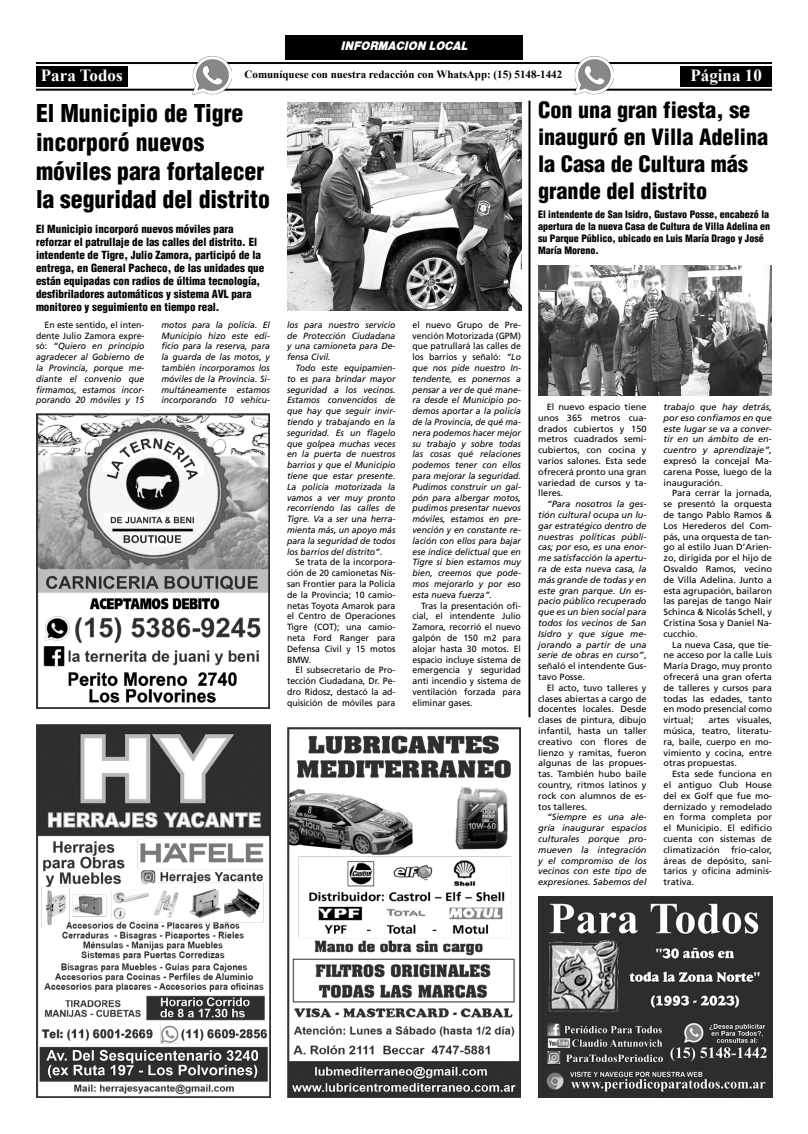
<style>
.page{position:relative;width:808px;height:1134px;background:#fff}
.page>*{position:absolute;margin:0;border:0;box-sizing:border-box;transform-origin:0 0}
.t1{font:900 condensed 24px/28.8px "Helvetica";color:#000}
.t2{font:900 condensed 22px/27px "Helvetica";color:#000}
.t3{font:700 17px "Times New Roman";color:#fff}
.t4{font:800 12.8px "Helvetica Obl";color:#fff;scale:.92 1}
.t5{font:900 condensed 11px/13px "Helvetica";color:#000}
.t6{font:700 11px "Times New Roman";color:#000}
.t7{font:900 condensed 10px/12px "Helvetica";color:#000}
.t8{font:italic 9px/10.8px "Frutiger LT Std";color:#000;text-align:justify}
.t9{font:9px/10.8px "Frutiger LT Std";color:#000;text-align:justify}
.s1{font-style:normal}
</style>
<div class="page">
<img style="left:287px;top:727px;width:234px;height:371px">
<img style="left:37px;top:724px;width:234px;height:374px">
<img style="left:287px;top:103px;width:234px;height:208px">
<img style="left:36px;top:413px;width:234px;height:296px">
<div style="left:285px;top:36px;width:238px;height:24px;background:#000"></div>
<hr style="left:36px;top:62px;width:736px;height:2px;background:#000">
<hr style="left:36px;top:89px;width:736px;height:2px;background:#000">
<div style="left:36px;top:66px;width:92px;height:21px;background:#000"></div>
<div style="left:680px;top:66px;width:92px;height:21px;background:#000"></div>
<img style="left:193px;top:56px;width:39px;height:39px">
<img style="left:575px;top:56px;width:38px;height:39px">
<img style="left:538px;top:266px;width:234px;height:130px">
<hr style="left:528px;top:101px;width:2px;height:616px;background:#000">
<img style="left:538px;top:896px;width:234px;height:202px">
<h3 class="t4" style="left:341px;top:38px;width:139px">INFORMACION LOCAL</h3>
<h3 class="t3" style="left:41px;top:64px;width:83px">Para Todos</h3>
<p class="t6" style="left:245px;top:67px;width:319px">Comuníquese con nuestra redacción con WhatsApp: (15) 5148-1442</p>
<h3 class="t3" style="left:690px;top:63px;width:73px">Página 10</h3>
<h1 class="t1" style="left:36px;top:99px;width:235px">El Municipio de Tigre incorporó nuevos móviles para fortalecer la seguridad del distrito</h1>
<p class="t5" style="left:36px;top:222px;width:230px">El Municipio incorporó nuevos móviles para reforzar el patrullaje de las calles del distrito. El intendente de Tigre, Julio Zamora, participó de la entrega, en General Pacheco, de las unidades que están equipadas con radios de última tecnología, desfibriladores automáticos y sistema AVL para monitoreo y seguimiento en tiempo real.</p>
<p class="t8" style="left:36px;top:319px;width:110px;text-indent:9px"><span class="s1">En este sentido, el inten&shy;dente Julio Zamora expre&shy;só:</span> “Quiero en principio agradecer al Gobierno de la Provincia, porque me&shy;diante el convenio que firmamos, estamos incor&shy;porando 20 móviles y 15</p>
<p class="t8" style="left:161px;top:319px;width:110px">motos para la policía. El Municipio hizo este edi&shy;ficio para la reserva, para la guarda de las motos, y también incorporamos los móviles de la Provincia. Si&shy;multáneamente estamos incorporando 10 vehícu-</p>
<p class="t8" style="left:287px;top:319px;width:110px">los para nuestro servicio de Protección Ciudadana y una camioneta para De&shy;fensa Civil.</p>
<p class="t8" style="left:287px;top:363px;width:110px;text-indent:9px">Todo este equipamien&shy;to es para brindar mayor seguridad a los vecinos.<br>Estamos convencidos de que hay que seguir invir&shy;tiendo y trabajando en la seguridad. Es un flagelo que golpea muchas veces en la puerta de nuestros barrios y que el Municipio tiene que estar presente.<br>La policía motorizada la vamos a ver muy pronto recorriendo las calles de Tigre. Va a ser una herra&shy;mienta más, un apoyo más para la seguridad de todos los barrios del distrito”.</p>
<p class="t9" style="left:287px;top:557px;width:110px;text-indent:9px">Se trata de la incorpora&shy;ción de 20 camionetas Nis&shy;san Frontier para la Policía de la Provincia; 10 camio&shy;netas Toyota Amarok para el Centro de Operaciones Tigre (COT); una camio&shy;neta Ford Ranger para Defensa Civil y 15 motos BMW.</p>
<p class="t9" style="left:287px;top:665px;width:110px;text-indent:9px">El subsecretario de Pro&shy;tección Ciudadana, Dr. Pe&shy;dro Ridosz, destacó la ad&shy;quisición de móviles para</p>
<h2 class="t2" style="left:538px;top:96px;width:232px">Con una gran fiesta, se inauguró en Villa Adelina la Casa de Cultura más grande del distrito</h2>
<p class="t7" style="left:538px;top:208px;width:234px">El intendente de San Isidro, Gustavo Posse, encabezó la apertura de la nueva Casa de Cultura de Villa Adelina en su Parque Público, ubicado en Luis María Drago y José María Moreno.</p>
<p class="t8" style="left:412px;top:319px;width:110px"><span class="s1">el nuevo Grupo de Pre&shy;vención Motorizada (GPM) que patrullará las calles de los barrios y señaló:</span> “Lo que nos pide nuestro In&shy;tendente, es ponernos a pensar a ver de qué mane&shy;ra desde el Municipio po&shy;demos aportar a la policía de la Provincia, de qué ma&shy;nera podemos hacer mejor su trabajo y sobre todas las cosas qué relaciones podemos tener con ellos para mejorar la seguridad.<br>Pudimos construir un gal&shy;pón para albergar motos, pudimos presentar nuevos móviles, estamos en pre&shy;vención y en constante re&shy;lación con ellos para bajar ese índice delictual que en Tigre si bien estamos muy bien, creemos que pode&shy;mos mejorarlo y por eso esta nueva fuerza”.</p>
<p class="t9" style="left:412px;top:600px;width:110px;text-indent:9px">Tras la presentación ofi&shy;cial, el intendente Julio Zamora, recorrió el nuevo galpón de 150 m2 para alojar hasta 30 motos. El espacio incluye sistema de emergencia y seguridad anti incendio y sistema de ventilación forzada para eliminar gases.</p>
<p class="t9" style="left:538px;top:401px;width:110px;text-indent:9px">El nuevo espacio tiene unos 365 metros cua&shy;drados cubiertos y 150 metros cuadrados semi&shy;cubiertos, con cocina y varios salones. Esta sede ofrecerá pronto una gran variedad de cursos y ta&shy;lleres.</p>
<p class="t8" style="left:538px;top:499px;width:110px;text-indent:9px">“Para nosotros la ges&shy;tión cultural ocupa un lu&shy;gar estratégico dentro de nuestras políticas públi&shy;cas; por eso, es una enor&shy;me satisfacción la apertu&shy;ra de esta nueva casa, la más grande de todas y en este gran parque. Un es&shy;pacio público recuperado que es un bien social para todos los vecinos de San Isidro y que sigue me&shy;jorando a partir de una serie de obras en curso”<span class="s1">, señaló el intendente Gus&shy;tavo Posse.</span></p>
<p class="t9" style="left:538px;top:682px;width:110px;text-indent:9px">El acto, tuvo talleres y clases abiertas a cargo de docentes locales. Desde clases de pintura, dibujo infantil, hasta un taller creativo con flores de lienzo y ramitas, fueron algunas de las propues&shy;tas. También hubo baile country, ritmos latinos y rock con alumnos de es&shy;tos talleres.</p>
<p class="t8" style="left:538px;top:812px;width:110px;text-indent:9px">“Siempre es una ale&shy;gría inaugurar espacios culturales porque pro&shy;mueven la integración y el compromiso de los vecinos con este tipo de expresiones. Sabemos del</p>
<p class="t8" style="left:663px;top:402px;width:110px">trabajo que hay detrás, por eso confiamos en que este lugar se va a conver&shy;tir en un ámbito de en&shy;cuentro y aprendizaje”,</p>
<p class="t9" style="left:663px;top:455px;width:110px">expresó la concejal Ma&shy;carena Posse, luego de la inauguración.</p>
<p class="t9" style="left:663px;top:488px;width:110px;text-indent:9px">Para cerrar la jornada, se presentó la orquesta de tango Pablo Ramos &amp; Los Herederos del Com&shy;pás, una orquesta de tan&shy;go al estilo Juan D’Arien&shy;zo, dirigida por el hijo de Osvaldo Ramos, vecino de Villa Adelina. Junto a esta agrupación, bailaron las parejas de tango Nair Schinca &amp; Nicolás Schell, y Cristina Sosa y Daniel Na&shy;cucchio.</p>
<p class="t9" style="left:663px;top:639px;width:110px;text-indent:9px">La nueva Casa, que tie&shy;ne acceso por la calle Luis María Drago, muy pronto ofrecerá una gran oferta de talleres y cursos para todas las edades, tanto en modo presencial como virtual;</p>
<p class="t9" style="left:663px;top:715px;width:110px;text-indent:45px">artes visuales, música, teatro, literatu&shy;ra, baile, cuerpo en mo&shy;vimiento y cocina, entre otras propuestas.</p>
<p class="t9" style="left:663px;top:769px;width:110px;text-indent:9px">Esta sede funciona en el antiguo Club House del ex Golf que fue mo&shy;dernizado y remodelado en forma completa por el Municipio. El edificio cuenta con sistemas de climatización</p>
<p class="t9" style="left:663px;top:844px;width:110px;text-indent:67px">frío-calor, áreas de depósito, sani&shy;tarios y oficina adminis&shy;trativa.</p>
</div>
